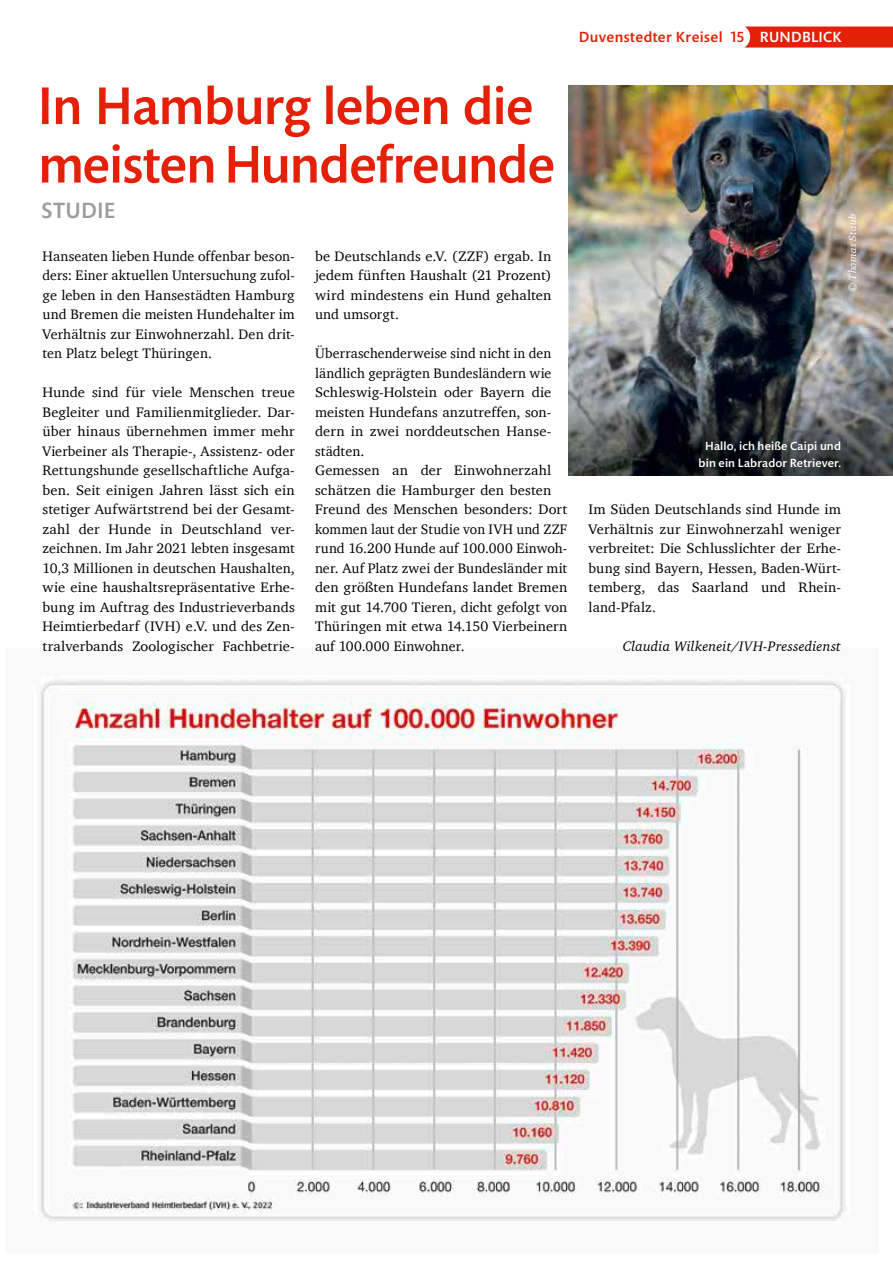
<style>
.page{position:relative;width:893px;height:1263px;background:#fff}
.page>*{position:absolute;margin:0;border:0;box-sizing:border-box;transform-origin:0 0}
.t1{font:500 54px/58.5px "Mundo Sans Std";letter-spacing:-.01em;color:#e42108}
.t2{font:500 22.5px "Mundo Sans Std";letter-spacing:.01em;color:#9c9c9c}
.t3{font:500 15px "Mundo Sans Std";letter-spacing:.03em;color:#e42108}
.t4{font:14.1px/19.5px "Charter";letter-spacing:.01em;color:#000;text-align:justify}
.t5{font:italic 14.1px "Charter BT";letter-spacing:.01em;color:#000}
.t6{font:500 12px/16.5px "Mundo Sans Std";letter-spacing:.015em;color:#fff;text-align:center}
.t7{font:italic 10.5px "Charter BT";letter-spacing:.015em;color:#fff}
.s1{color:#fff}
</style>
<div class="page">
<img style="left:568px;top:85px;width:279px;height:195px">
<img style="left:847px;top:85px;width:46px;height:390px">
<img style="left:568px;top:280px;width:93px;height:77px">
<img style="left:661px;top:280px;width:186px;height:77px">
<img style="left:39px;top:680px;width:807px;height:542px">
<svg style="left:568px;top:475px;width:325px;height:1px"></svg>
<img style="left:568px;top:357px;width:279px;height:118px">
<svg style="left:744px;top:27px;width:149px;height:21px;background:#e52c14"></svg>
<p class="t3" style="left:579px;top:29px;width:264px">Duvenstedter Kreisel 15 <span class="s1">RUNDBLICK</span></p>
<h1 class="t1" style="left:38px;top:78px;width:519px">In Hamburg leben die meistenHundefreunde</h1>
<h2 class="t2" style="left:41px;top:199px;width:75px">STUDIE</h2>
<p class="t4" style="left:43px;top:246px;width:254px">Hanseaten lieben Hunde offenbar beson&shy;ders: Einer aktuellen Untersuchung zufol&shy;ge leben in den Hansestädten Hamburg und Bremen die meisten Hundehalter im Verhältnis zur Einwohnerzahl. Den drit&shy;ten Platz belegt Thüringen.</p>
<p class="t4" style="left:43px;top:382px;width:254px">Hunde sind für viele Menschen treue Begleiter und Familienmitglieder. Dar&shy;über hinaus übernehmen immer mehr Vierbeiner als Therapie-, Assistenz- oder Rettungshunde gesellschaftliche Aufga&shy;ben. Seit einigen Jahren lässt sich ein stetiger Aufwärtstrend bei der Gesamt&shy;zahl der Hunde in Deutschland ver&shy;zeichnen. Im Jahr 2021 lebten insgesamt 10,3 Millionen in deutschen Haushalten, wie eine haushaltsrepräsentative Erhe&shy;bung im Auftrag des Industrieverbands Heimtierbedarf (IVH) e.V. und des Zen&shy;tralverbands Zoologischer Fachbetrie-</p>
<p class="t4" style="left:315px;top:246px;width:238px">be Deutschlands e.V. (ZZF) ergab. In jedem fünften Haushalt (21 Prozent) wird mindestens ein Hund gehalten und umsorgt.</p>
<p class="t4" style="left:315px;top:343px;width:254px;text-align:left">Überraschenderweise sind nicht in den ländlich geprägten Bundesländern wie Schleswig-Holstein oder Bayern die meisten Hundefans anzutreffen, son&shy;dern in zwei norddeutschen Hanse&shy;städten.<br>Gemessen an der Einwohnerzahl schätzen die Hamburger den besten Freund des Menschen besonders: Dort kommen laut der Studie von IVH und ZZF rund 16.200 Hunde auf 100.000 Einwoh&shy;ner. Auf Platz zwei der Bundesländer mit den größten Hundefans landet Bremen mit gut 14.700 Tieren, dicht gefolgt von Thüringen mit etwa 14.150 Vierbeinern auf 100.000 Einwohner.</p>
<p class="t7" style="left:846px;top:292px;width:80px;rotate:-90deg">© Thomas Staub</p>
<p class="t6" style="left:699px;top:438px;width:144px">Hallo, ich heiße Caipi und bin ein Labrador Retriever.</p>
<p class="t4" style="left:589px;top:499px;width:254px">Im Süden Deutschlands sind Hunde im Verhältnis zur Einwohnerzahl weniger verbreitet: Die Schlusslichter der Erhe&shy;bung sind Bayern, Hessen, Baden-Würt&shy;temberg, das Saarland und Rhein&shy;land-Pfalz.</p>
<p class="t5" style="left:623px;top:637px;width:220px">Claudia Wilkeneit/IVH-Pressedienst</p>
</div>
